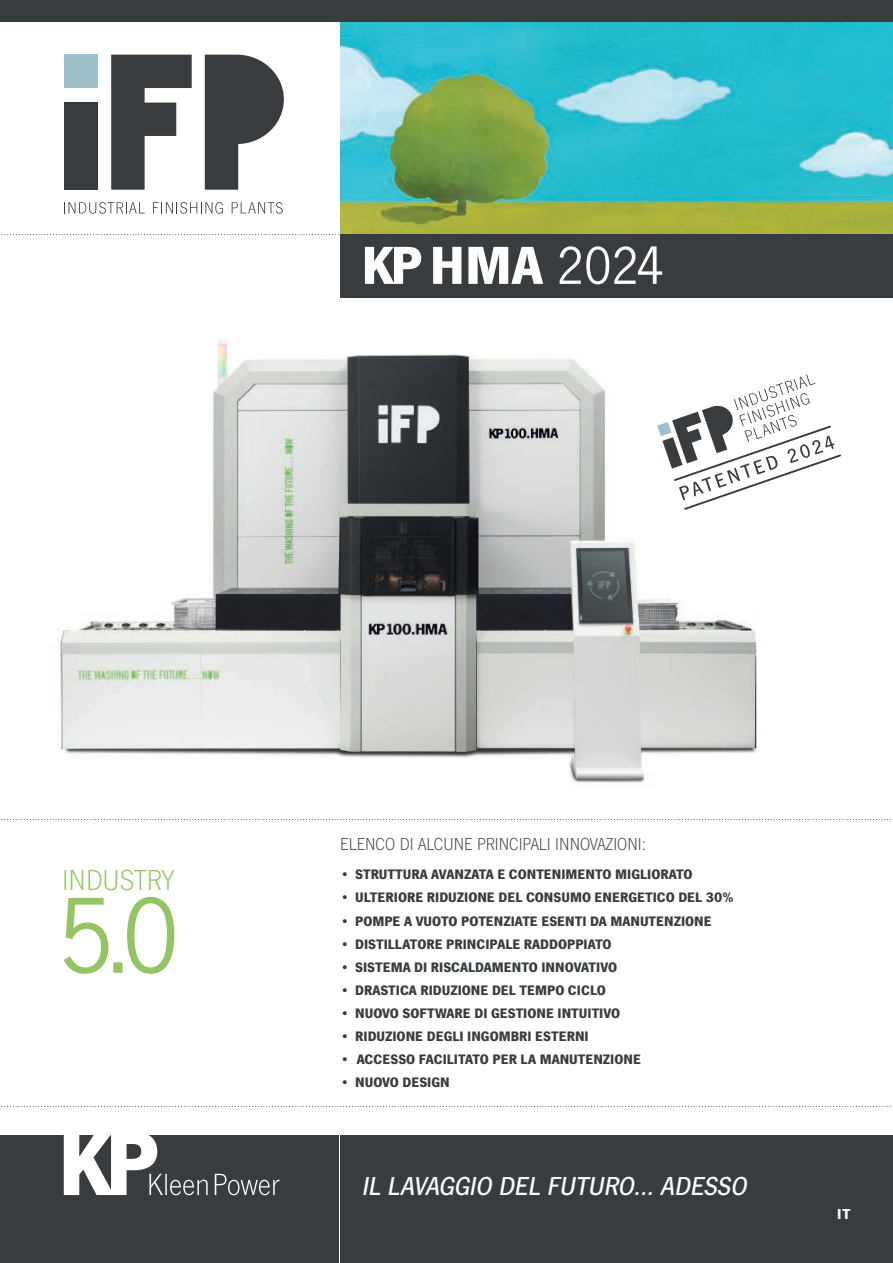
<style>
.page{position:relative;width:893px;height:1263px;background:#fff}
.page>*{position:absolute;margin:0;border:0;box-sizing:border-box;transform-origin:0 0}
.t1{font:700 55.5px "News Got T";color:#fff}
.t2{font:30px "News Got T Ligh";color:#95c562}
.t3{font:italic 500 27px "News Got T";color:#fff}
.t4{font:18px "News Got T Ligh";color:#393c3f}
.t5{font:700 15px "News Got T";color:#fff}
.t6{font:700 14.25px "News Got T";color:#393c3f}
.s1{font-weight:400}
.s2{font-family:"News Got T Ligh";font-weight:400}
</style>
<div class="page">
<img style="left:340px;top:21px;width:553px;height:213px">
<div style="left:64px;top:103px;width:33px;height:87px;background:#393c3f"></div>
<svg style="left:205px;top:55px;width:79px;height:135px"></svg>
<div style="left:64px;top:55px;width:33px;height:33px;background:#9dc0cb"></div>
<svg style="left:111px;top:55px;width:81px;height:135px"></svg>
<svg style="left:64px;top:202px;width:81px;height:12px"></svg>
<svg style="left:153px;top:202px;width:70px;height:12px"></svg>
<svg style="left:232px;top:202px;width:51px;height:12px"></svg>
<div style="left:340px;top:234px;width:553px;height:64px;background:#393c3f"></div>
<div style="left:0;top:0;width:893px;height:21px;background:#393c3f"></div>
<svg style="left:1px;top:234px;width:338px;height:1px"></svg>
<div style="left:0;top:1135px;width:339px;height:128px;background:#393c3f"></div>
<div style="left:340px;top:1135px;width:553px;height:128px;background:#393c3f"></div>
<svg style="left:64px;top:1135px;width:215px;height:60px"></svg>
<svg style="left:64px;top:897px;width:110px;height:77px"></svg>
<svg style="left:1px;top:819px;width:891px;height:1px"></svg>
<svg style="left:1px;top:1106px;width:891px;height:1px"></svg>
<img style="left:58px;top:341px;width:699px;height:445px">
<svg style="left:657px;top:374px;width:184px;height:136px"></svg>
<h1 class="t1" style="left:361px;top:233px;width:303px">KP HMA <span class="s1">2024</span></h1>
<h2 class="t2" style="left:62px;top:864px;width:114px">INDUSTRY</h2>
<p class="t4" style="left:340px;top:834px;width:307px">ELENCO DI ALCUNE PRINCIPALI INNOVAZIONI:</p>
<p class="t6" style="left:340px;top:866px;width:354px"><span class="s2">•</span> STRUTTURA AVANZATA E CONTENIMENTO MIGLIORATO</p>
<p class="t6" style="left:340px;top:889px;width:395px"><span class="s2">•</span> ULTERIORE RIDUZIONE DEL CONSUMO ENERGETICO DEL 30%</p>
<p class="t6" style="left:340px;top:912px;width:373px"><span class="s2">•</span> POMPE A VUOTO POTENZIATE ESENTI DA MANUTENZIONE</p>
<p class="t6" style="left:340px;top:935px;width:273px"><span class="s2">•</span> DISTILLATORE PRINCIPALE RADDOPPIATO</p>
<p class="t6" style="left:340px;top:958px;width:278px"><span class="s2">•</span> SISTEMA DI RISCALDAMENTO INNOVATIVO</p>
<p class="t6" style="left:340px;top:982px;width:267px"><span class="s2">•</span> DRASTICA RIDUZIONE DEL TEMPO CICLO</p>
<p class="t6" style="left:340px;top:1005px;width:281px"><span class="s2">•</span> NUOVO SOFTWARE DI GESTIONE INTUITIVO</p>
<p class="t6" style="left:340px;top:1028px;width:250px"><span class="s2">•</span> RIDUZIONE DEGLI INGOMBRI ESTERNI</p>
<p class="t6" style="left:340px;top:1051px;width:302px"><span class="s2">•</span> ACCESSO FACILITATO PER LA MANUTENZIONE</p>
<p class="t6" style="left:340px;top:1074px;width:111px"><span class="s2">•</span> NUOVO DESIGN</p>
<h3 class="t3" style="left:361px;top:1171px;width:391px">IL LAVAGGIO DEL FUTURO… ADESSO</h3>
<p class="t5" style="left:837px;top:1205px;width:15px">IT</p>
</div>
